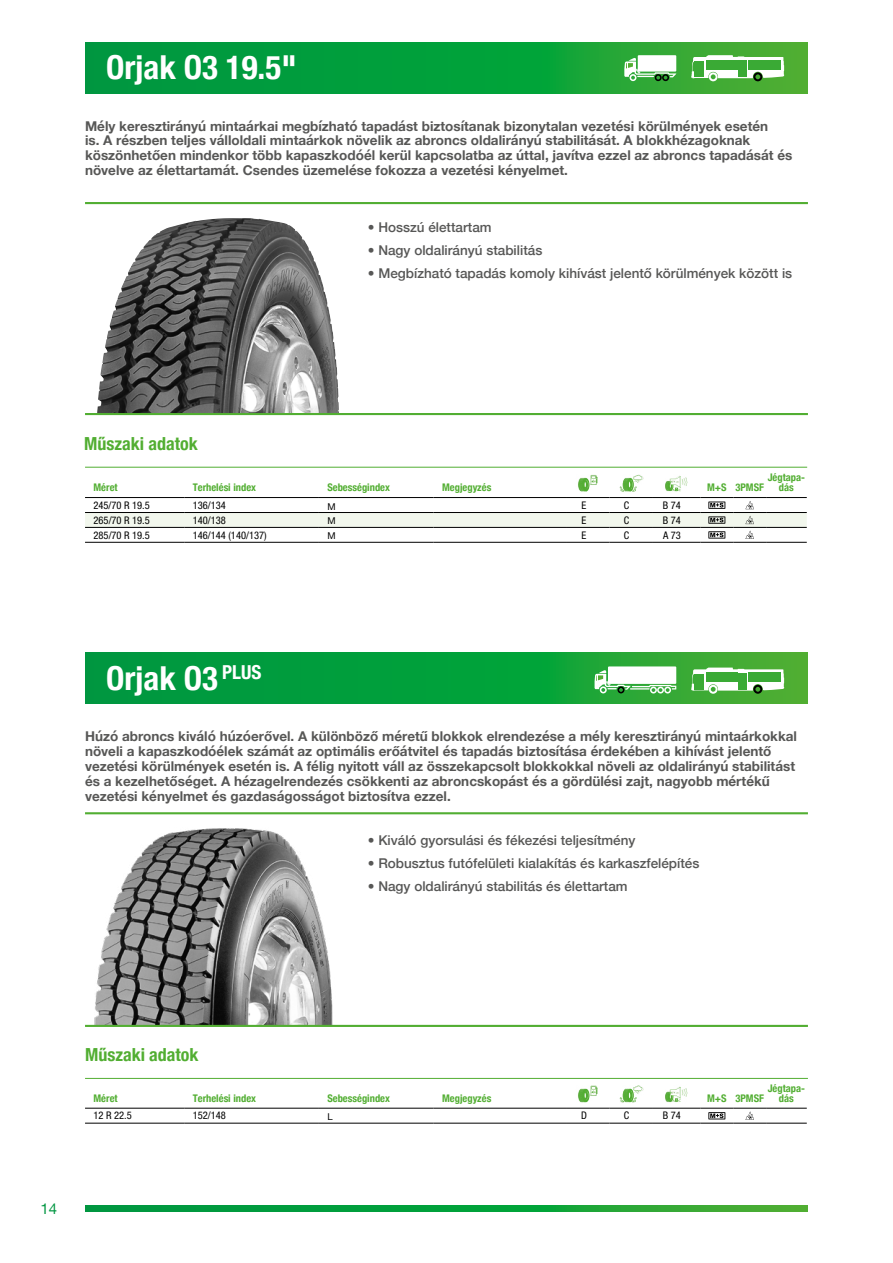
<style>
.page{position:relative;width:893px;height:1263px;background:#fff}
.page>*{position:absolute;margin:0;border:0;box-sizing:border-box;transform-origin:0 0}
.t1{font:700 condensed 33px "Helvetica Neue";color:#fff}
.t2{font:700 condensed 18px "Helvetica Neue";color:#52ae32}
.t3{font:15px "Helvetica Neue";color:#009641}
.t4{font:700 13.5px/14.9px "Helvetica Neue";color:#575756}
.t5{font:500 13.5px "Helvetica Neue";color:#575756}
.t6{font:700 condensed 10.5px/9.9px "Helvetica Neue";color:#52ae32;text-align:center}
.t7{font:condensed 10.5px "Helvetica Neue LT Std";color:#000}
.t8{font:9.45px "Helvetica Neue";color:#000}
</style>
<div class="page">
<img style="left:89px;top:828px;width:247px;height:197px">
<img style="left:97px;top:218px;width:242px;height:195px">
<svg style="left:85px;top:1205px;width:723px;height:7px;background:#12a13a"></svg>
<svg style="left:85px;top:653px;width:723px;height:51px;background:#0da03a"></svg>
<svg style="left:85px;top:43px;width:723px;height:50px;background:#0da03a"></svg>
<svg style="left:691px;top:668px;width:93px;height:25px"></svg>
<svg style="left:691px;top:55px;width:93px;height:26px"></svg>
<div style="left:608px;top:666px;width:68px;height:18px;background:#fff"></div>
<svg style="left:595px;top:670px;width:81px;height:23px"></svg>
<div style="left:638px;top:55px;width:38px;height:17px;background:#fff"></div>
<svg style="left:624px;top:58px;width:52px;height:23px"></svg>
<hr style="left:85px;top:1078px;width:723px;height:1px;background:#52ae32">
<hr style="left:85px;top:1025px;width:723px;height:2px;background:#52ae32">
<hr style="left:85px;top:467px;width:722px;height:1px;background:#52ae32">
<hr style="left:85px;top:413px;width:723px;height:2px;background:#52ae32">
<hr style="left:85px;top:202px;width:723px;height:2px;background:#52ae32">
<hr style="left:85px;top:812px;width:723px;height:2px;background:#52ae32">
<hr style="left:85px;top:542px;width:99px;height:1px;background:#000">
<hr style="left:184px;top:542px;width:135px;height:1px;background:#000">
<hr style="left:319px;top:542px;width:115px;height:1px;background:#000">
<hr style="left:700px;top:542px;width:33px;height:1px;background:#000">
<hr style="left:733px;top:542px;width:33px;height:1px;background:#000">
<hr style="left:766px;top:542px;width:41px;height:1px;background:#000">
<hr style="left:434px;top:542px;width:133px;height:1px;background:#000">
<hr style="left:567px;top:542px;width:42px;height:1px;background:#000">
<hr style="left:609px;top:542px;width:43px;height:1px;background:#000">
<hr style="left:652px;top:542px;width:48px;height:1px;background:#000">
<svg style="left:85px;top:475px;width:722px;height:67px"></svg>
<hr style="left:85px;top:1123px;width:99px;height:1px;background:#000">
<hr style="left:184px;top:1123px;width:135px;height:1px;background:#000">
<hr style="left:319px;top:1123px;width:115px;height:1px;background:#000">
<hr style="left:434px;top:1123px;width:133px;height:1px;background:#000">
<hr style="left:567px;top:1123px;width:42px;height:1px;background:#000">
<hr style="left:609px;top:1123px;width:43px;height:1px;background:#000">
<hr style="left:652px;top:1123px;width:48px;height:1px;background:#000">
<hr style="left:700px;top:1123px;width:33px;height:1px;background:#000">
<hr style="left:733px;top:1123px;width:33px;height:1px;background:#000">
<hr style="left:766px;top:1123px;width:41px;height:1px;background:#000">
<img style="left:580px;top:1085px;width:18px;height:18px">
<svg style="left:578px;top:1086px;width:19px;height:16px"></svg>
<img style="left:619px;top:1087px;width:24px;height:16px">
<svg style="left:620px;top:1085px;width:22px;height:17px"></svg>
<svg style="left:665px;top:1087px;width:23px;height:15px"></svg>
<svg style="left:85px;top:1108px;width:722px;height:15px"></svg>
<h1 class="t1" style="left:106px;top:40px;width:192px">Orjak O3 19.5"</h1>
<p class="t4" style="left:85px;top:119px;width:709px">Mély keresztirányú mintaárkai megbízható tapadást biztosítanak bizonytalan vezetési körülmények esetén<br>is. A részben teljes válloldali mintaárkok növelik az abroncs oldalirányú stabilitását. A blokkhézagoknak köszönhetően mindenkor több kapaszkodóél kerül kapcsolatba az úttal, javítva ezzel az abroncs tapadását és növelve az élettartamát. Csendes üzemelése fokozza a vezetési kényelmet.</p>
<p class="t5" style="left:368px;top:216px;width:125px">• Hosszú élettartam</p>
<p class="t5" style="left:368px;top:240px;width:176px">• Nagy oldalirányú stabilitás</p>
<p class="t5" style="left:368px;top:263px;width:426px">• Megbízható tapadás komoly kihívást jelentő körülmények között is</p>
<h2 class="t2" style="left:84px;top:429px;width:115px">Műszaki adatok</h2>
<p class="t6" style="left:94px;top:482px;width:26px">Méret</p>
<p class="t6" style="left:193px;top:482px;width:65px">Terhelési index</p>
<p class="t6" style="left:327px;top:482px;width:64px">Sebességindex</p>
<p class="t6" style="left:442px;top:482px;width:51px">Megjegyzés</p>
<p class="t6" style="left:707px;top:482px;width:58px">M+S 3PMSF</p>
<p class="t6" style="left:768px;top:472px;width:39px">Jégtapa&shy;dás</p>
<p class="t7" style="left:94px;top:499px;width:58px">245/70 R 19.5</p>
<p class="t7" style="left:193px;top:499px;width:35px">136/134</p>
<p class="t8" style="left:327px;top:499px;width:10px">M</p>
<p class="t7" style="left:582px;top:499px;width:6px">E</p>
<p class="t7" style="left:624px;top:499px;width:7px">C</p>
<p class="t7" style="left:663px;top:499px;width:20px">B 74</p>
<p class="t7" style="left:94px;top:514px;width:58px">265/70 R 19.5</p>
<p class="t7" style="left:193px;top:514px;width:35px">140/138</p>
<p class="t8" style="left:327px;top:514px;width:10px">M</p>
<p class="t7" style="left:582px;top:514px;width:6px">E</p>
<p class="t7" style="left:624px;top:514px;width:7px">C</p>
<p class="t7" style="left:663px;top:514px;width:20px">B 74</p>
<p class="t7" style="left:94px;top:529px;width:58px">285/70 R 19.5</p>
<p class="t7" style="left:193px;top:529px;width:75px">146/144 (140/137)</p>
<p class="t8" style="left:327px;top:529px;width:10px">M</p>
<p class="t7" style="left:582px;top:529px;width:6px">E</p>
<p class="t7" style="left:624px;top:529px;width:7px">C</p>
<p class="t7" style="left:663px;top:529px;width:19px">A 73</p>
<h1 class="t1" style="left:106px;top:650px;width:157px">Orjak O3 <sup>PLUS</sup></h1>
<p class="t4" style="left:85px;top:729px;width:713px">Húzó abroncs kiváló húzóerővel. A különböző méretű blokkok elrendezése a mély keresztirányú mintaárkokkal növeli a kapaszkodóélek számát az optimális erőátvitel és tapadás biztosítása érdekében a kihívást jelentő vezetési körülmények esetén is. A félig nyitott váll az összekapcsolt blokkokkal növeli az oldalirányú stabilitást és a kezelhetőséget. A hézagelrendezés csökkenti az abroncskopást és a gördülési zajt, nagyobb mértékű vezetési kényelmet és gazdaságosságot biztosítva ezzel.</p>
<p class="t5" style="left:368px;top:829px;width:269px">• Kiváló gyorsulási és fékezési teljesítmény</p>
<p class="t5" style="left:368px;top:852px;width:333px">• Robusztus futófelületi kialakítás és karkaszfelépítés</p>
<p class="t5" style="left:368px;top:875px;width:261px">• Nagy oldalirányú stabilitás és élettartam</p>
<h2 class="t2" style="left:85px;top:1040px;width:115px">Műszaki adatok</h2>
<p class="t6" style="left:94px;top:1092px;width:26px">Méret</p>
<p class="t6" style="left:193px;top:1092px;width:65px">Terhelési index</p>
<p class="t6" style="left:327px;top:1092px;width:64px">Sebességindex</p>
<p class="t6" style="left:442px;top:1092px;width:51px">Megjegyzés</p>
<p class="t6" style="left:707px;top:1092px;width:58px">M+S 3PMSF</p>
<p class="t6" style="left:768px;top:1082px;width:39px">Jégtapa&shy;dás</p>
<p class="t7" style="left:94px;top:1110px;width:40px">12 R 22.5</p>
<p class="t7" style="left:193px;top:1110px;width:35px">152/148</p>
<p class="t8" style="left:327px;top:1110px;width:7px">L</p>
<p class="t7" style="left:581px;top:1110px;width:7px">D</p>
<p class="t7" style="left:624px;top:1110px;width:7px">C</p>
<p class="t7" style="left:663px;top:1110px;width:20px">B 74</p>
<p class="t3" style="left:41px;top:1197px;width:18px">14</p>
</div>
